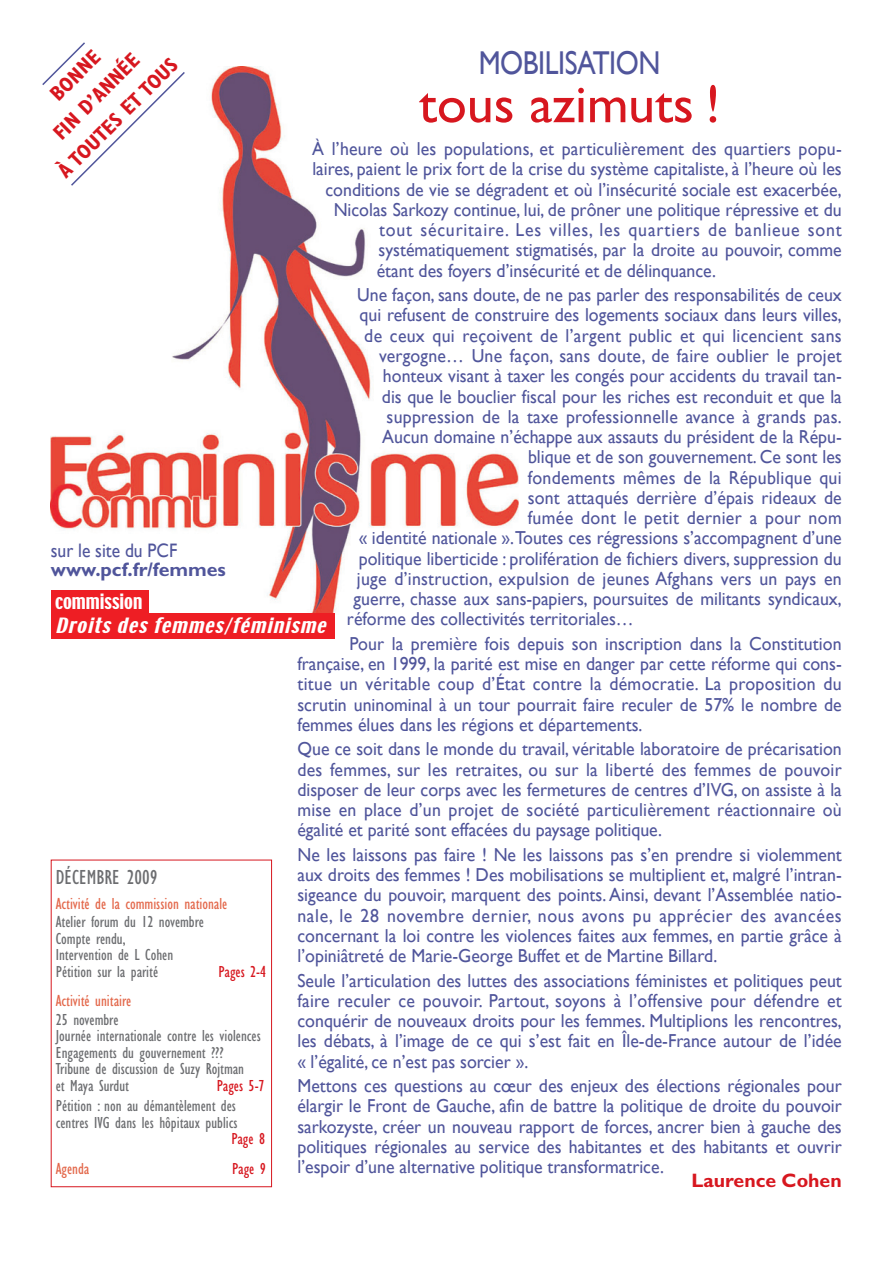
<style>
.page{position:relative;width:893px;height:1263px;background:#fff}
.page>*{position:absolute;margin:0;border:0;box-sizing:border-box;transform-origin:0 0}
.t1{font:54px "Gill Sans";color:#d7171f}
.t2{font:33px "Gill Sans";letter-spacing:-.015em;color:#50559b;scale:.85 1}
.t3{font:700 condensed 21px/30px "Gill Sans";color:#d7171f;text-align:center}
.t4{font:condensed 21px "Gill Sans";color:#6c6d70}
.t5{font:700 19.5px "Gill Sans";color:#50559b}
.t6{font:19.5px "Gill Sans";color:#50559b;scale:.9 1}
.t7{font:700 19.5px "Gill Sans";color:#d7171f}
.t8{font:18.75px/20.2px "Gill Sans";color:#50559b;text-align:justify;scale:.95 1}
.t9{font:18.75px "Gill Sans";letter-spacing:.02em;color:#50559b;scale:.95 1}
.t10{font:18.75px "Gill Sans";letter-spacing:.045em;color:#50559b;scale:.95 1}
.t11{font:italic 18.75px "Techno";color:#fff;scale:1.1 1}
.t12{font:18.75px "Techno";color:#fff}
.t13{font:condensed 16.5px/16.5px "Gill Sans";color:#6c6d70}
.t14{font:condensed 16.5px "Gill Sans";color:#e3684b}
.t15{font:condensed 16.5px "Gill Sans";color:#d7171f}
</style>
<div class="page">
<img style="left:51px;top:67px;width:467px;height:546px">
<div style="left:51px;top:860px;width:221px;height:327px;border:1px solid #d7171f"></div>
<div style="left:51px;top:613px;width:284px;height:26px;background:#ee1e24"></div>
<div style="left:51px;top:590px;width:98px;height:24px;background:#ee1e24"></div>
<svg style="left:42px;top:42px;width:144px;height:145px"></svg>
<p class="t3" style="left:10px;top:123px;width:162px;rotate:-45deg">BONNE<br>FIN D’ANNÉE<br>À TOUTES ET TOUS</p>
<h2 class="t2" style="left:479px;top:44px;width:215px">MOBILISATION</h2>
<h1 class="t1" style="left:419px;top:73px;width:303px">tous azimuts !</h1>
<p class="t8" style="left:312px;top:139px;width:559px">À l’heure où les populations, et particulièrement des quartiers popu-</p>
<p class="t8" style="left:312px;top:159px;width:559px">laires, paient le prix fort de la crise du système capitaliste, à l’heure où les</p>
<p class="t8" style="left:325px;top:179px;width:545px">conditions de vie se dégradent et où l’insécurité sociale est exacerbée,</p>
<p class="t8" style="left:334px;top:199px;width:536px">Nicolas Sarkozy continue, lui, de prôner une politique répressive et du</p>
<p class="t10" style="left:379px;top:219px;width:488px">tout sécuritaire. Les villes, les quartiers de banlieue sont</p>
<p class="t8" style="left:379px;top:240px;width:489px">systématiquement stigmatisés, par la droite au pouvoir, comme</p>
<p class="t8" style="left:377px;top:260px;width:359px">étant des foyers d’insécurité et de délinquance.</p>
<p class="t8" style="left:357px;top:285px;width:512px">Une façon, sans doute, de ne pas parler des responsabilités de ceux</p>
<p class="t8" style="left:360px;top:305px;width:509px">qui refusent de construire des logements sociaux dans leurs villes,</p>
<p class="t8" style="left:364px;top:325px;width:504px">de ceux qui reçoivent de l’argent public et qui licencient sans</p>
<p class="t8" style="left:379px;top:345px;width:488px">vergogne… Une façon, sans doute, de faire oublier le projet</p>
<p class="t8" style="left:383px;top:366px;width:485px">honteux visant à taxer les congés pour accidents du travail tan-</p>
<p class="t8" style="left:382px;top:386px;width:486px">dis que le bouclier fiscal pour les riches est reconduit et que la</p>
<p class="t8" style="left:387px;top:406px;width:481px">suppression de la taxe professionnelle avance à grands pas.</p>
<p class="t8" style="left:382px;top:426px;width:485px">Aucun domaine n’échappe aux assauts du président de la Répu-</p>
<p class="t8" style="left:528px;top:447px;width:332px">blique et de son gouvernement. Ce sont les</p>
<p class="t9" style="left:528px;top:466px;width:332px">fondements mêmes de la République qui</p>
<p class="t8" style="left:528px;top:487px;width:332px">sont attaqués derrière d’épais rideaux de</p>
<p class="t9" style="left:528px;top:507px;width:332px">fumée dont le petit dernier a pour nom</p>
<p class="t8" style="left:359px;top:528px;width:510px">« identité nationale ».Toutes ces régressions s’accompagnent d’une</p>
<p class="t8" style="left:359px;top:548px;width:510px">politique liberticide : prolifération de fichiers divers, suppression du</p>
<p class="t8" style="left:357px;top:568px;width:512px">juge d’instruction, expulsion de jeunes Afghans vers un pays en</p>
<p class="t8" style="left:354px;top:588px;width:515px">guerre, chasse aux sans-papiers, poursuites de militants syndicaux,</p>
<p class="t8" style="left:347px;top:609px;width:303px">réforme des collectivités territoriales…</p>
<p class="t8" style="left:297px;top:633px;width:574px;text-indent:52px">Pour la première fois depuis son inscription dans la Constitution française, en 1999, la parité est mise en danger par cette réforme qui cons&shy;titue un véritable coup d’État contre la démocratie. La proposition du scrutin uninominal à un tour pourrait faire reculer de 57% le nombre de femmes élues dans les régions et départements.</p>
<p class="t8" style="left:297px;top:739px;width:575px">Que ce soit dans le monde du travail, véritable laboratoire de précarisation des femmes, sur les retraites, ou sur la liberté des femmes de pouvoir disposer de leur corps avec les fermetures de centres d’IVG, on assiste à la mise en place d’un projet de société particulièrement réactionnaire où égalité et parité sont effacées du paysage politique.</p>
<p class="t8" style="left:297px;top:844px;width:575px">Ne les laissons pas faire ! Ne les laissons pas s’en prendre si violemment aux droits des femmes ! Des mobilisations se multiplient et, malgré l’intran&shy;sigeance du pouvoir, marquent des points. Ainsi, devant l’Assemblée natio&shy;nale, le 28 novembre dernier, nous avons pu apprécier des avancées concernant la loi contre les violences faites aux femmes, en partie grâce à l’opiniâtreté de Marie-George Buffet et de Martine Billard.</p>
<p class="t8" style="left:297px;top:970px;width:575px">Seule l’articulation des luttes des associations féministes et politiques peut faire reculer ce pouvoir. Partout, soyons à l’offensive pour défendre et conquérir de nouveaux droits pour les femmes. Multiplions les rencontres, les débats, à l’image de ce qui s’est fait en Île-de-France autour de l’idée « l’égalité, ce n’est pas sorcier ».</p>
<p class="t8" style="left:297px;top:1075px;width:574px">Mettons ces questions au cœur des enjeux des élections régionales pour élargir le Front de Gauche, afin de battre la politique de droite du pouvoir sarkozyste, créer un nouveau rapport de forces, ancrer bien à gauche des politiques régionales au service des habitantes et des habitants et ouvrir l’espoir d’une alternative politique transformatrice.</p>
<p class="t6" style="left:51px;top:539px;width:142px">sur le site du PCF</p>
<p class="t5" style="left:51px;top:563px;width:177px">www.pcf.fr/femmes</p>
<p class="t12" style="left:55px;top:594px;width:89px">COMMISSION</p>
<p class="t11" style="left:55px;top:618px;width:251px">Droits des femmes/féminisme</p>
<p class="t4" style="left:56px;top:869px;width:103px">DÉCEMBRE 2009</p>
<p class="t14" style="left:56px;top:897px;width:173px">Activité de la commission nationale</p>
<p class="t13" style="left:56px;top:915px;width:150px">Atelier forum du 12 novembre<br>Compte rendu,<br>Intervention de L Cohen<br>Pétition sur la parité</p>
<p class="t15" style="left:219px;top:965px;width:49px">Pages 2-4</p>
<p class="t14" style="left:56px;top:995px;width:77px">Activité unitaire</p>
<p class="t13" style="left:56px;top:1013px;width:206px">25 novembre<br>Journée internationale contre les violences<br>Engagements du gouvernement ???<br>Tribune de discussion de Suzy Rojtman<br>et Maya Surdut</p>
<p class="t15" style="left:217px;top:1079px;width:49px">Pages 5-7</p>
<p class="t13" style="left:56px;top:1099px;width:183px">Pétition : non au démantèlement des centres IVG dans les hôpitaux publics</p>
<p class="t15" style="left:232px;top:1133px;width:35px">Page 8</p>
<p class="t14" style="left:56px;top:1162px;width:35px">Agenda</p>
<p class="t15" style="left:232px;top:1162px;width:35px">Page 9</p>
<p class="t7" style="left:691px;top:1173px;width:152px">Laurence Cohen</p>
</div>
